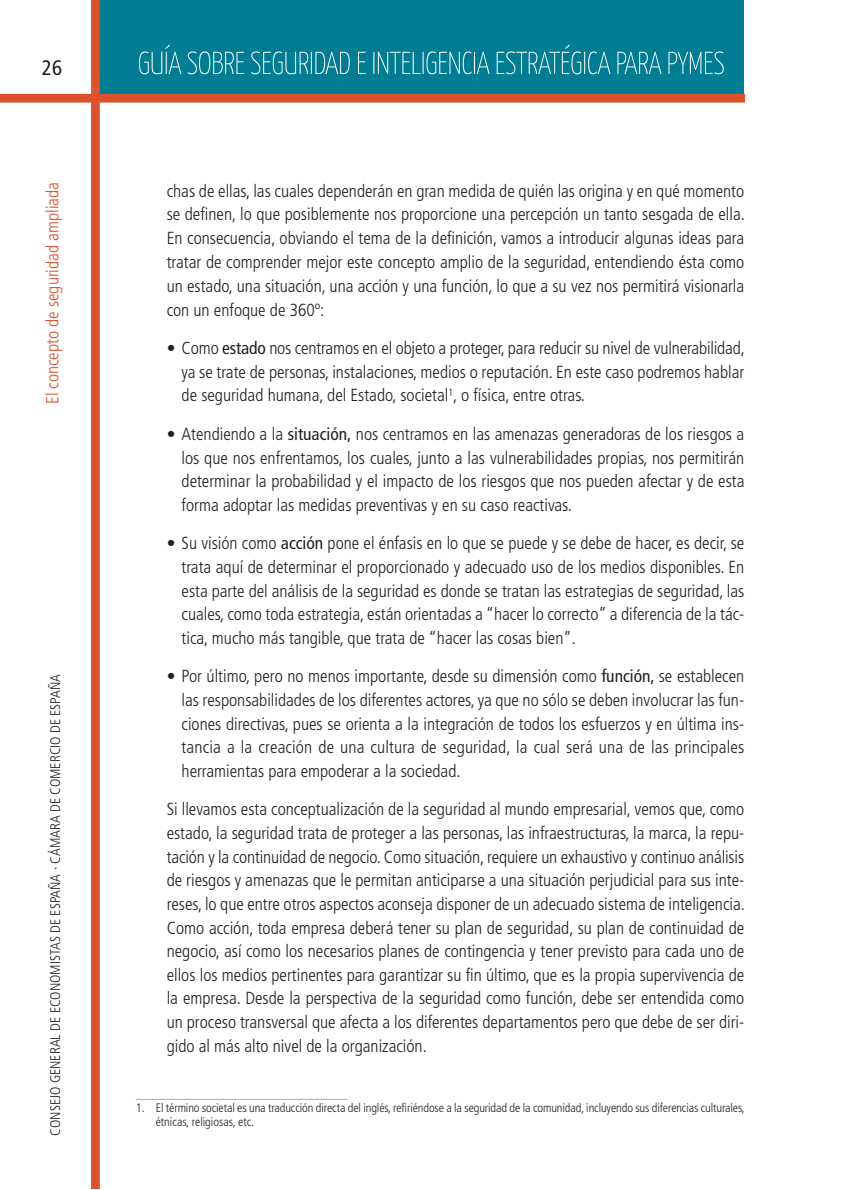
<style>
.page{position:relative;width:842px;height:1190px;background:#fff}
.page>*{position:absolute;margin:0;border:0;box-sizing:border-box;transform-origin:0 0}
.t1{font:condensed 21px "Frutiger";color:#231f20}
.t2{font:300 condensed 17.5px/23.6px "Frutiger";color:#231f20;text-align:justify}
.t3{font:300 condensed 17.5px "Frutiger";color:#da522b}
.t4{font:300 condensed 14px "Frutiger";color:#231f20}
.t5{font:300 condensed 12.25px/14px "Frutiger";letter-spacing:-.01em;color:#231f20}
.s1{font-weight:400}
</style>
<div class="page">
<div style="left:96px;top:0;width:648px;height:95px;background:#007d92"></div>
<div style="left:91px;top:0;width:9px;height:1188px;background:#db522b"></div>
<svg style="left:139px;top:45px;width:42px;height:29px"></svg>
<svg style="left:188px;top:51px;width:56px;height:23px"></svg>
<svg style="left:251px;top:51px;width:99px;height:23px"></svg>
<svg style="left:358px;top:52px;width:8px;height:22px"></svg>
<svg style="left:373px;top:51px;width:116px;height:23px"></svg>
<svg style="left:497px;top:45px;width:113px;height:29px"></svg>
<svg style="left:617px;top:52px;width:44px;height:22px"></svg>
<svg style="left:668px;top:51px;width:56px;height:23px"></svg>
<div style="left:0;top:94px;width:744px;height:9px;background:#db522b"></div>
<hr style="left:136px;top:1099px;width:211px;height:1px;background:#b4aba2">
<p class="t1" style="left:42px;top:59px;width:22px">26</p>
<p class="t3" style="left:45px;top:404px;width:223px;rotate:-90deg">El concepto de seguridad ampliada</p>
<p class="t2" style="left:167px;top:180px;width:580px">chas de ellas, las cuales dependerán en gran medida de quién las origina y en qué momento se definen, lo que posiblemente nos proporcione una percepción un tanto sesgada de ella.<br>En consecuencia, obviando el tema de la definición, vamos a introducir algunas ideas para tratar de comprender mejor este concepto amplio de la seguridad, entendiendo ésta como un estado, una situación, una acción y una función, lo que a su vez nos permitirá visionarla con un enfoque de 360º:</p>
<p class="t2" style="left:182px;top:338px;width:565px;text-indent:-15px">• Como <span class="s1">estado</span> nos centramos en el objeto a proteger, para reducir su nivel de vulnerabilidad, ya se trate de personas, instalaciones, medios o reputación. En este caso podremos hablar de seguridad humana, del Estado, societal<sup>1</sup>, o física, entre otras.</p>
<p class="t2" style="left:182px;top:423px;width:564px;text-indent:-15px">• Atendiendo a la <span class="s1">situación,</span> nos centramos en las amenazas generadoras de los riesgos a los que nos enfrentamos, los cuales, junto a las vulnerabilidades propias, nos permitirán determinar la probabilidad y el impacto de los riesgos que nos pueden afectar y de esta forma adoptar las medidas preventivas y en su caso reactivas.</p>
<p class="t2" style="left:182px;top:533px;width:564px;text-indent:-15px">• Su visión como <span class="s1">acción</span> pone el énfasis en lo que se puede y se debe de hacer, es decir, se trata aquí de determinar el proporcionado y adecuado uso de los medios disponibles. En esta parte del análisis de la seguridad es donde se tratan las estrategias de seguridad, las cuales, como toda estrategia, están orientadas a “hacer lo correcto” a diferencia de la tác&shy;tica, mucho más tangible, que trata de “hacer las cosas bien”.</p>
<p class="t2" style="left:182px;top:666px;width:564px;text-indent:-15px">• Por último, pero no menos importante, desde su dimensión como <span class="s1">función,</span> se establecen las responsabilidades de los diferentes actores, ya que no sólo se deben involucrar las fun&shy;ciones directivas, pues se orienta a la integración de todos los esfuerzos y en última ins&shy;tancia a la creación de una cultura de seguridad, la cual será una de las principales herramientas para empoderar a la sociedad.</p>
<p class="t2" style="left:167px;top:799px;width:580px">Si llevamos esta conceptualización de la seguridad al mundo empresarial, vemos que, como estado, la seguridad trata de proteger a las personas, las infraestructuras, la marca, la repu&shy;tación y la continuidad de negocio. Como situación, requiere un exhaustivo y continuo análisis de riesgos y amenazas que le permitan anticiparse a una situación perjudicial para sus inte&shy;reses, lo que entre otros aspectos aconseja disponer de un adecuado sistema de inteligencia.<br>Como acción, toda empresa deberá tener su plan de seguridad, su plan de continuidad de negocio, así como los necesarios planes de contingencia y tener previsto para cada uno de ellos los medios pertinentes para garantizar su fin último, que es la propia supervivencia de la empresa. Desde la perspectiva de la seguridad como función, debe ser entendida como un proceso transversal que afecta a los diferentes departamentos pero que debe de ser diri&shy;gido al más alto nivel de la organización.</p>
<p class="t4" style="left:50px;top:1136px;width:463px;rotate:-90deg">CONSEJO GENERAL DE ECONOMISTAS DE ESPAÑA · CÁMARA DE COMERCIO DE ESPAÑA</p>
<p class="t5" style="left:156px;top:1102px;width:590px;text-indent:-20px">1. El término societal es una traducción directa del inglés, refiriéndose a la seguridad de la comunidad, incluyendo sus diferencias culturales, étnicas, religiosas, etc.</p>
</div>
